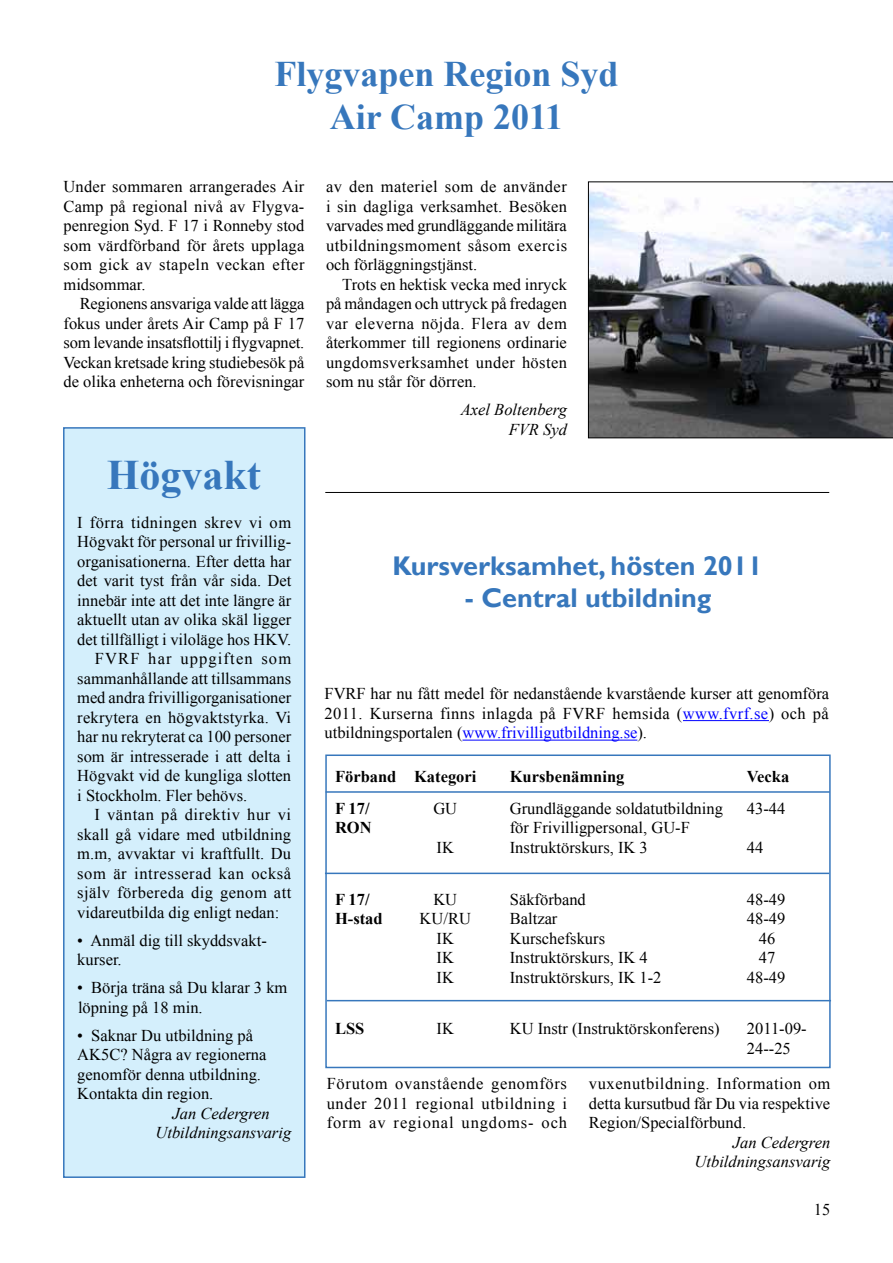
<style>
.page{position:relative;width:893px;height:1263px;background:#fff}
.page>*{position:absolute;margin:0;border:0;box-sizing:border-box;transform-origin:0 0}
.t1{font:700 42px "Times New Roman";color:#3777bc}
.t2{font:700 36px/43.2px "Times New Roman";color:#3777bc;text-align:center}
.t3{font:700 27px "Gill Sans";color:#3777bc}
.t4{font:16.5px/19.5px "Times New Roman";color:#000;text-align:justify}
.t5{font:italic 16.5px/19.5px "Times New Roman";color:#000;text-align:right}
.t6{font:700 16.5px "Times New Roman";color:#000}
.t7{font:16.5px "Times New Roman";letter-spacing:.035em;color:#000}
.t8{font:16.5px "Times New Roman";letter-spacing:.025em;color:#000}
.t9{font:16.5px "Times New Roman";letter-spacing:.03em;color:#000}
.t10{font:16.5px "Times New Roman";letter-spacing:.07em;color:#000}
.s1{color:#00f}
</style>
<div class="page">
<div style="left:64px;top:428px;width:241px;height:749px;background:#d4effc"></div>
<div style="left:63px;top:427px;width:242px;height:751px;border:2px solid #3777bc"></div>
<hr style="left:683px;top:720px;width:86px;height:1px;background:#00f">
<hr style="left:462px;top:740px;width:175px;height:1px;background:#00f">
<div style="left:325px;top:754px;width:506px;height:314px;border:2px solid #3777bc"></div>
<hr style="left:326px;top:791px;width:504px;height:2px;background:#3777bc">
<hr style="left:325px;top:873px;width:504px;height:1px;background:#3777bc">
<hr style="left:327px;top:1000px;width:504px;height:1px;background:#3777bc">
<svg style="left:588px;top:182px;width:305px;height:256px"></svg>
<hr style="left:325px;top:492px;width:504px;height:1px;background:#000">
<h2 class="t2" style="left:274px;top:51px;width:346px">Flygvapen Region Syd<br>Air Camp 2011</h2>
<p class="t4" style="left:64px;top:177px;width:242px">Under sommaren arrangerades Air Camp på regional nivå av Flygva&shy;penregion Syd. F 17 i Ronneby stod som värdförband för årets upplaga som gick av stapeln veckan efter midsommar.</p>
<p class="t4" style="left:64px;top:294px;width:243px;text-indent:16px">Regionens ansvariga valde att lägga fokus under årets Air Camp på F 17 som levande insatsflottilj i flygvapnet.<br>Veckan kretsade kring studiebesök på de olika enheterna och förevisningar</p>
<h1 class="t1" style="left:107px;top:446px;width:156px">Högvakt</h1>
<p class="t9" style="left:77px;top:511px;width:215px">I förra tidningen skrev vi om</p>
<p class="t4" style="left:77px;top:532px;width:214px">Högvakt för personal ur frivillig-</p>
<p class="t4" style="left:77px;top:551px;width:215px">organisationerna. Efter detta har</p>
<p class="t4" style="left:77px;top:571px;width:216px">det varit tyst från vår sida. Det</p>
<p class="t4" style="left:77px;top:590px;width:215px">innebär inte att det inte längre är</p>
<p class="t4" style="left:77px;top:610px;width:215px">aktuellt utan av olika skäl ligger</p>
<p class="t4" style="left:77px;top:629px;width:215px">det tillfälligt i viloläge hos HKV.</p>
<p class="t10" style="left:95px;top:648px;width:198px">FVRF har uppgiften som</p>
<p class="t4" style="left:77px;top:668px;width:215px">sammanhållande att tillsammans</p>
<p class="t4" style="left:77px;top:688px;width:215px">med andra frivilligorganisationer</p>
<p class="t4" style="left:77px;top:707px;width:215px">rekrytera en högvaktstyrka. Vi</p>
<p class="t4" style="left:77px;top:727px;width:215px">har nu rekryterat ca 100 personer</p>
<p class="t4" style="left:77px;top:746px;width:215px">som är intresserade i att delta i</p>
<p class="t4" style="left:77px;top:766px;width:215px">Högvakt vid de kungliga slotten</p>
<p class="t4" style="left:77px;top:785px;width:172px">i Stockholm. Fler behövs.</p>
<p class="t7" style="left:94px;top:804px;width:198px">I väntan på direktiv hur vi</p>
<p class="t4" style="left:77px;top:824px;width:215px">skall gå vidare med utbildning</p>
<p class="t4" style="left:77px;top:844px;width:215px">m.m, avvaktar vi kraftfullt. Du</p>
<p class="t7" style="left:77px;top:862px;width:215px">som är intresserad kan också</p>
<p class="t8" style="left:77px;top:882px;width:215px">själv förbereda dig genom att</p>
<p class="t4" style="left:77px;top:902px;width:204px">vidareutbilda dig enligt nedan:</p>
<p class="t4" style="left:77px;top:930px;width:190px">• Anmäl dig till skyddsvakt&shy;kurser.</p>
<p class="t4" style="left:77px;top:978px;width:212px">• Börja träna så Du klarar 3 km löpning på 18 min.</p>
<p class="t4" style="left:77px;top:1025px;width:191px;text-align:left">• Saknar Du utbildning på<br>AK5C? Några av regionerna genomför denna utbildning.<br>Kontakta din region.</p>
<p class="t5" style="left:156px;top:1103px;width:137px;text-align:center">Jan Cedergren<br>Utbildningsansvarig</p>
<p class="t4" style="left:326px;top:177px;width:243px">av den materiel som de använder i sin dagliga verksamhet. Besöken varvades med grundläggande militära utbildningsmoment såsom exercis och förläggningstjänst.</p>
<p class="t4" style="left:326px;top:274px;width:243px;text-indent:16px">Trots en hektisk vecka med inryck på måndagen och uttryck på fredagen var eleverna nöjda. Flera av dem återkommer till regionens ordinarie ungdomsverksamhet under hösten som nu står för dörren.</p>
<p class="t5" style="left:461px;top:399px;width:108px">Axel Boltenberg<br>FVR Syd</p>
<h3 class="t3" style="left:393px;top:550px;width:372px">Kursverksamhet, hösten 2011</h3>
<h3 class="t3" style="left:465px;top:582px;width:248px">- Central utbildning</h3>
<p class="t4" style="left:325px;top:684px;width:506px">FVRF har nu fått medel för nedanstående kvarstående kurser att genomföra 2011. Kurserna finns inlagda på FVRF hemsida (<span class="s1">www.fvrf.se</span>) och på utbildningsportalen (<span class="s1">www.frivilligutbildning.se</span>).</p>
<p class="t6" style="left:335px;top:765px;width:143px">Förband Kategori</p>
<p class="t6" style="left:510px;top:765px;width:116px">Kursbenämning</p>
<p class="t6" style="left:747px;top:765px;width:44px">Vecka</p>
<p class="t6" style="left:335px;top:797px;width:36px">F 17/</p>
<p class="t4" style="left:433px;top:798px;width:25px">GU</p>
<p class="t4" style="left:510px;top:798px;width:215px">Grundläggande soldatutbildning</p>
<p class="t4" style="left:747px;top:798px;width:40px">43-44</p>
<p class="t6" style="left:335px;top:816px;width:38px">RON</p>
<p class="t4" style="left:510px;top:818px;width:182px">för Frivilligpersonal, GU-F</p>
<p class="t4" style="left:437px;top:837px;width:19px">IK</p>
<p class="t4" style="left:510px;top:837px;width:139px">Instruktörskurs, IK 3</p>
<p class="t4" style="left:747px;top:837px;width:18px">44</p>
<p class="t6" style="left:335px;top:888px;width:36px">F 17/</p>
<p class="t4" style="left:433px;top:889px;width:25px">KU</p>
<p class="t4" style="left:510px;top:889px;width:78px">Säkförband</p>
<p class="t4" style="left:747px;top:889px;width:40px">48-49</p>
<p class="t6" style="left:335px;top:907px;width:49px">H-stad</p>
<p class="t4" style="left:420px;top:909px;width:53px">KU/RU</p>
<p class="t4" style="left:510px;top:909px;width:49px">Baltzar</p>
<p class="t4" style="left:747px;top:909px;width:40px">48-49</p>
<p class="t4" style="left:437px;top:928px;width:19px">IK</p>
<p class="t4" style="left:510px;top:928px;width:97px">Kurschefskurs</p>
<p class="t4" style="left:759px;top:928px;width:18px">46</p>
<p class="t4" style="left:437px;top:948px;width:19px">IK</p>
<p class="t4" style="left:510px;top:948px;width:139px">Instruktörskurs, IK 4</p>
<p class="t4" style="left:759px;top:948px;width:18px">47</p>
<p class="t4" style="left:437px;top:967px;width:19px">IK</p>
<p class="t4" style="left:510px;top:967px;width:153px">Instruktörskurs, IK 1-2</p>
<p class="t4" style="left:747px;top:967px;width:40px">48-49</p>
<p class="t6" style="left:335px;top:1017px;width:31px">LSS</p>
<p class="t4" style="left:437px;top:1019px;width:19px">IK</p>
<p class="t4" style="left:510px;top:1019px;width:211px">KU Instr (Instruktörskonferens)</p>
<p class="t4" style="left:747px;top:1019px;width:61px">2011-09-<br>24--25</p>
<p class="t4" style="left:327px;top:1074px;width:242px">Förutom ovanstående genomförs under 2011 regional utbildning i form av regional ungdoms- och</p>
<p class="t4" style="left:589px;top:1074px;width:243px">vuxenutbildning. Information om detta kursutbud får Du via respektive Region/Specialförbund.</p>
<p class="t5" style="left:695px;top:1132px;width:137px">Jan Cedergren<br>Utbildningsansvarig</p>
<p class="t4" style="left:814px;top:1199px;width:18px">15</p>
</div>
